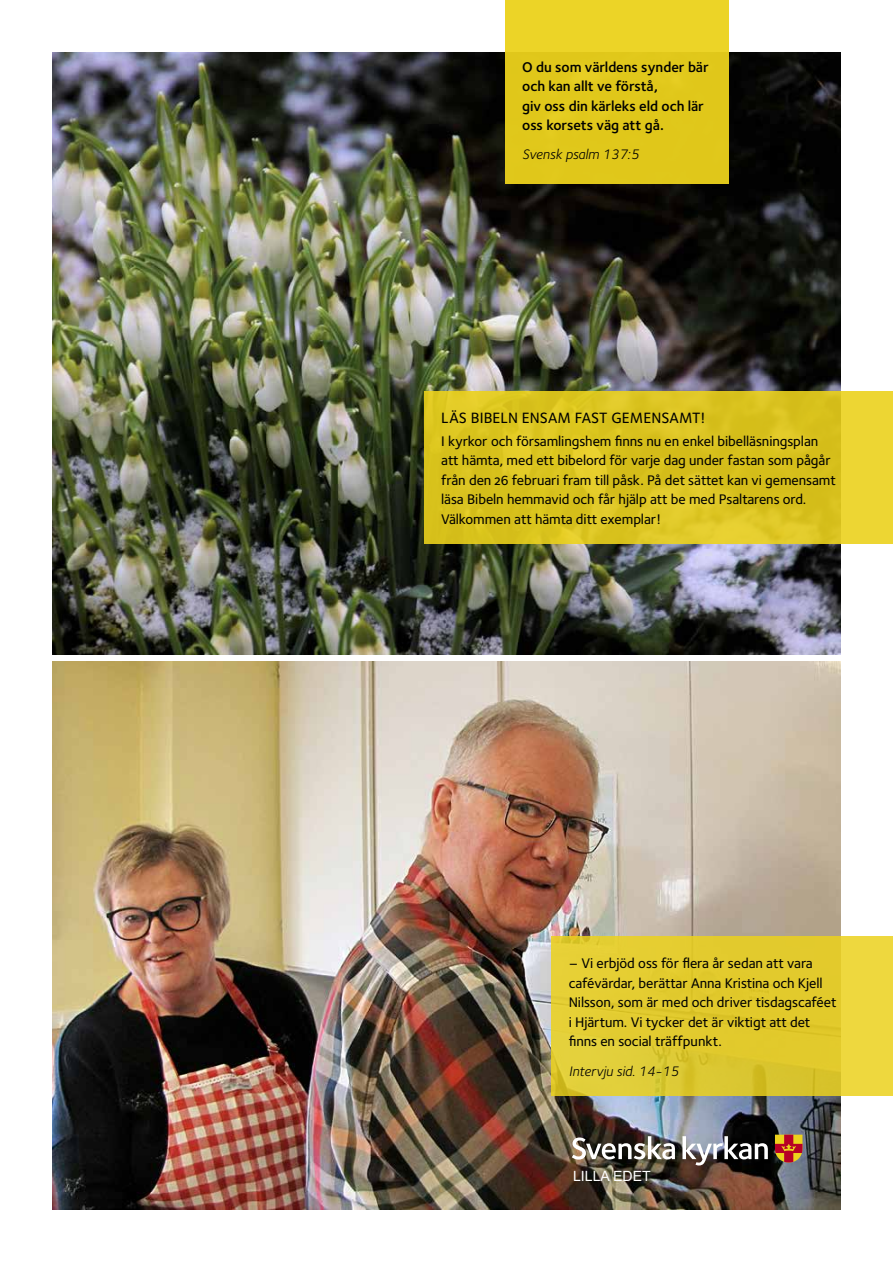
<style>
.page{position:relative;width:893px;height:1263px;background:#fff}
.page>*{position:absolute;margin:0;border:0;box-sizing:border-box;transform-origin:0 0}
.t1{font:15.45px "Foundry Sterling Medium OSF";letter-spacing:.005em;color:#000}
.t2{font:14.55px/19.5px "Foundry Sterling Demi OSF";letter-spacing:-.005em;color:#000}
.t3{font:14.4px/19.5px "Foundry Sterling Medium OSF";letter-spacing:-.005em;color:#000}
.t4{font:italic 14.25px "Foundry Sterling";letter-spacing:-.005em;color:#000}
.t5{font:14.1px "Arial";color:#fff}
</style>
<div class="page">
<img style="left:53px;top:52px;width:787px;height:603px">
<img style="left:53px;top:661px;width:787px;height:549px">
<svg style="left:551px;top:937px;width:342px;height:159px;background:#e2cc31"></svg>
<div style="left:424px;top:391px;width:469px;height:153px;background:linear-gradient(to right,#d8c21c,#e1ca28)"></div>
<div style="left:506px;top:0;width:223px;height:184px;background:#e0c81b"></div>
<svg style="left:572px;top:1136px;width:103px;height:23px"></svg>
<svg style="left:682px;top:1136px;width:86px;height:29px"></svg>
<svg style="left:775px;top:1135px;width:27px;height:27px"></svg>
<p class="t2" style="left:522px;top:57px;width:188px">O du som världens synder bär och kan allt ve förstå,<br>giv oss din kärleks eld och lär oss korsets väg att gå.</p>
<p class="t4" style="left:522px;top:144px;width:118px">Svensk psalm 137:5</p>
<p class="t1" style="left:441px;top:407px;width:266px">LÄS BIBELN ENSAM FAST GEMENSAMT!</p>
<p class="t3" style="left:441px;top:431px;width:396px">I kyrkor och församlingshem finns nu en enkel bibelläsningsplan att hämta, med ett bibelord för varje dag under fastan som pågår från den 26 februari fram till påsk. På det sättet kan vi gemensamt läsa Bibeln hemmavid och får hjälp att be med Psaltarens ord.<br>Välkommen att hämta ditt exemplar!</p>
<p class="t3" style="left:569px;top:953px;width:269px">– Vi erbjöd oss för flera år sedan att vara cafévärdar, berättar Anna Kristina och Kjell Nilsson, som är med och driver tisdagscaféet i Hjärtum. Vi tycker det är viktigt att det finns en social träffpunkt.</p>
<p class="t4" style="left:569px;top:1061px;width:112px">Intervju sid. 14-15</p>
<p class="t5" style="left:573px;top:1166px;width:79px">LILLA EDET</p>
</div>
